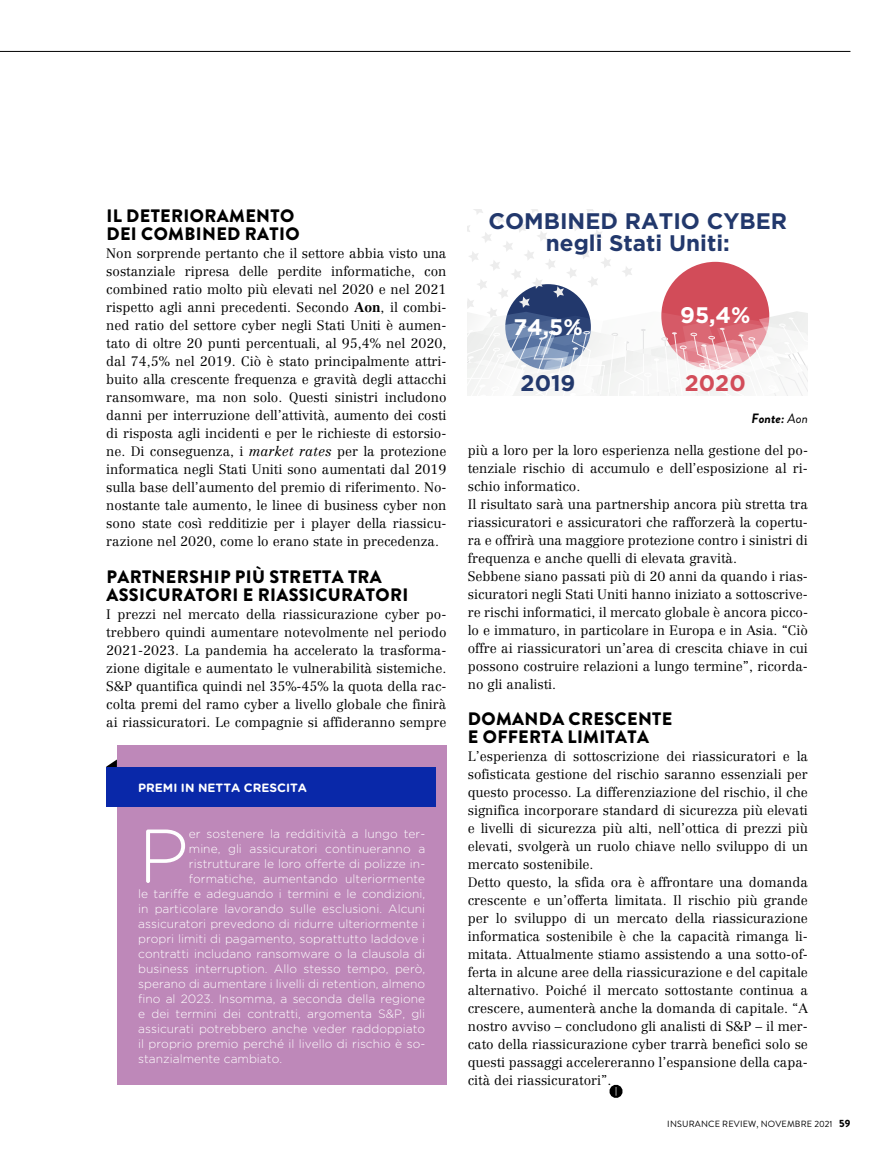
<style>
.page{position:relative;width:893px;height:1170px;background:#fff}
.page>*{position:absolute;margin:0;border:0;box-sizing:border-box;transform-origin:0 0}
.t1{font:300 75.9px "Gotham Rounded";color:#fff}
.t2{font:700 22.5px/22.5px "Gotham";color:#22386c;text-align:center}
.t3{font:700 22.5px "Gotham";color:#fff}
.t4{font:700 22.5px "Gotham";color:#d24c59}
.t5{font:900 18px/18px "Brandon Grotesque";letter-spacing:.02em;color:#000}
.t6{font:300 13.5px/18px "Centennial LT Std";color:#000;text-align:justify}
.t7{font:italic 700 13.5px "Brandon Grotesque";color:#000}
.t8{font:300 12px "Gotham Rounded";color:#fff}
.t9{font:700 12px "Gotham Rounded";color:#fff}
.t10{font:9px "Brandon Grotesque";letter-spacing:.02em;color:#000}
.s1{font-weight:700}
.s2{font-style:italic}
.s3{font-weight:400}
.s4{font-weight:900;font-size:10.5px}
</style>
<div class="page">
<hr style="left:0;top:51px;width:850px;height:1px;background:#000">
<svg style="left:610px;top:1084px;width:12px;height:13px"></svg>
<svg style="left:106px;top:759px;width:11px;height:8px"></svg>
<div style="left:117px;top:745px;width:329px;height:339px;background:#be88b9"></div>
<div style="left:106px;top:767px;width:330px;height:39px;background:#0928a9"></div>
<svg style="left:468px;top:210px;width:340px;height:186px"></svg>
<h3 class="t5" style="left:106px;top:207px;width:195px">IL DETERIORAMENTO<br>DEI COMBINED RATIO</h3>
<p class="t6" style="left:106px;top:244px;width:342px">Non sorprende pertanto che il settore abbia visto una sostanziale ripresa delle perdite informatiche, con combined ratio molto più elevati nel 2020 e nel 2021 rispetto agli anni precedenti. Secondo <span class="s1">Aon</span>, il combi&shy;ned ratio del settore cyber negli Stati Uniti è aumen&shy;tato di oltre 20 punti percentuali, al 95,4% nel 2020, dal 74,5% nel 2019. Ciò è stato principalmente attri&shy;buito alla crescente frequenza e gravità degli attacchi ransomware, ma non solo. Questi sinistri includono danni per interruzione dell’attività, aumento dei costi di risposta agli incidenti e per le richieste di estorsio&shy;ne. Di conseguenza, i <span class="s2">market rates</span> per la protezione informatica negli Stati Uniti sono aumentati dal 2019 sulla base dell’aumento del premio di riferimento. No&shy;nostante tale aumento, le linee di business cyber non sono state così redditizie per i player della riassicu&shy;razione nel 2020, come lo erano state in precedenza.</p>
<h3 class="t5" style="left:106px;top:567px;width:303px">PARTNERSHIP PIÙ STRETTA TRA<br>ASSICURATORI E RIASSICURATORI</h3>
<p class="t6" style="left:106px;top:604px;width:342px">I prezzi nel mercato della riassicurazione cyber po&shy;trebbero quindi aumentare notevolmente nel periodo 2021-2023. La pandemia ha accelerato la trasforma&shy;zione digitale e aumentato le vulnerabilità sistemiche.<br>S&amp;P quantifica quindi nel 35%-45% la quota della rac&shy;colta premi del ramo cyber a livello globale che finirà ai riassicuratori. Le compagnie si affideranno sempre</p>
<p class="t9" style="left:138px;top:778px;width:170px">PREMI IN NETTA CRESCITA</p>
<h1 class="t1" style="left:138px;top:805px;width:52px">P</h1>
<p class="t8" style="left:189px;top:825px;width:238px">er sostenere la redditività a lungo ter-</p>
<p class="t8" style="left:189px;top:840px;width:238px">mine, gli assicuratori continueranno a</p>
<p class="t8" style="left:189px;top:855px;width:238px">ristrutturare le loro offerte di polizze in-</p>
<p class="t8" style="left:189px;top:870px;width:238px">formatiche, aumentando ulteriormente</p>
<p class="t8" style="left:138px;top:885px;width:289px">le tariffe e adeguando i termini e le condizioni,</p>
<p class="t8" style="left:138px;top:900px;width:289px">in particolare lavorando sulle esclusioni. Alcuni</p>
<p class="t8" style="left:138px;top:915px;width:289px">assicuratori prevedono di ridurre ulteriormente i</p>
<p class="t8" style="left:138px;top:930px;width:289px">propri limiti di pagamento, soprattutto laddove i</p>
<p class="t8" style="left:138px;top:945px;width:288px">contratti includano ransomware o la clausola di</p>
<p class="t8" style="left:138px;top:960px;width:289px">business interruption. Allo stesso tempo, però,</p>
<p class="t8" style="left:138px;top:975px;width:289px">sperano di aumentare i livelli di retention, almeno</p>
<p class="t8" style="left:138px;top:990px;width:288px">fino al 2023. Insomma, a seconda della regione</p>
<p class="t8" style="left:138px;top:1005px;width:289px">e dei termini dei contratti, argomenta S&amp;P, gli</p>
<p class="t8" style="left:138px;top:1020px;width:289px">assicurati potrebbero anche veder raddoppiato</p>
<p class="t8" style="left:138px;top:1035px;width:289px">il proprio premio perché il livello di rischio è so-</p>
<p class="t8" style="left:138px;top:1050px;width:145px">stanzialmente cambiato.</p>
<h2 class="t2" style="left:488px;top:209px;width:300px">COMBINED RATIO CYBER negli Stati Uniti:</h2>
<h2 class="t3" style="left:513px;top:313px;width:71px">74,5%</h2>
<h2 class="t3" style="left:680px;top:302px;width:72px">95,4%</h2>
<h2 class="t2" style="left:521px;top:371px;width:56px">2019</h2>
<h2 class="t4" style="left:685px;top:369px;width:62px">2020</h2>
<p class="t7" style="left:752px;top:409px;width:58px">Fonte: <span class="s3">Aon</span></p>
<p class="t6" style="left:468px;top:441px;width:342px;text-align:left">più a loro per la loro esperienza nella gestione del po&shy;tenziale rischio di accumulo e dell’esposizione al ri&shy;schio informatico.<br>Il risultato sarà una partnership ancora più stretta tra riassicuratori e assicuratori che rafforzerà la copertu&shy;ra e offrirà una maggiore protezione contro i sinistri di frequenza e anche quelli di elevata gravità.<br>Sebbene siano passati più di 20 anni da quando i rias&shy;sicuratori negli Stati Uniti hanno iniziato a sottoscrive&shy;re rischi informatici, il mercato globale è ancora picco&shy;lo e immaturo, in particolare in Europa e in Asia. “Ciò offre ai riassicuratori un’area di crescita chiave in cui possono costruire relazioni a lungo termine”, ricorda&shy;no gli analisti.</p>
<h3 class="t5" style="left:468px;top:709px;width:206px">DOMANDA CRESCENTE<br>E OFFERTA LIMITATA</h3>
<p class="t6" style="left:468px;top:747px;width:342px;text-align:left">L’esperienza di sottoscrizione dei riassicuratori e la sofisticata gestione del rischio saranno essenziali per questo processo. La differenziazione del rischio, il che significa incorporare standard di sicurezza più elevati e livelli di sicurezza più alti, nell’ottica di prezzi più elevati, svolgerà un ruolo chiave nello sviluppo di un mercato sostenibile.<br>Detto questo, la sfida ora è affrontare una domanda crescente e un’offerta limitata. Il rischio più grande per lo sviluppo di un mercato della riassicurazione informatica sostenibile è che la capacità rimanga li&shy;mitata. Attualmente stiamo assistendo a una sotto-of&shy;ferta in alcune aree della riassicurazione e del capitale alternativo. Poiché il mercato sottostante continua a crescere, aumenterà anche la domanda di capitale. “A nostro avviso – concludono gli analisti di S&amp;P – il mer&shy;cato della riassicurazione cyber trarrà benefici solo se questi passaggi accelereranno l’espansione della capa&shy;cità dei riassicuratori”.</p>
<p class="t10" style="left:667px;top:1117px;width:185px">INSURANCE REVIEW, NOVEMBRE 2021 <span class="s4">59</span></p>
</div>
